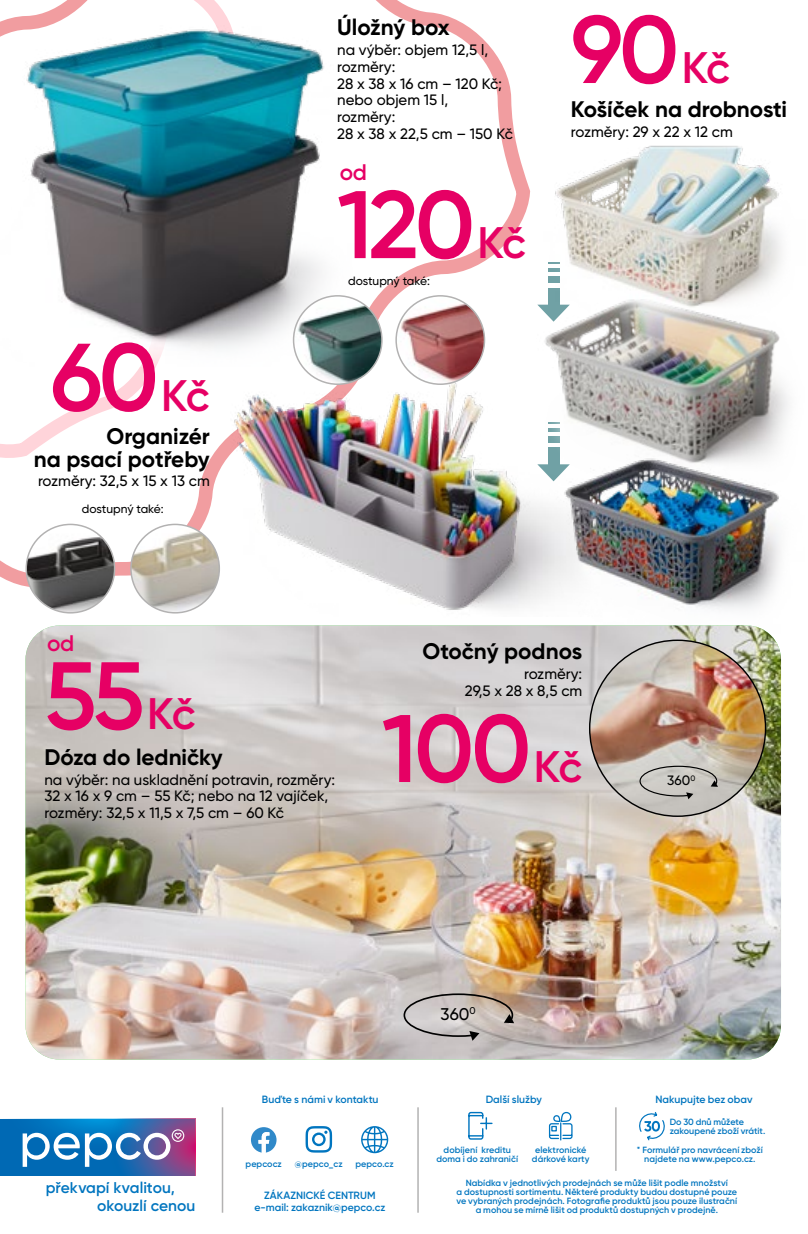
<style>
.page{position:relative;width:808px;height:1234px;background:#fff}
.page>*{position:absolute;margin:0;border:0;box-sizing:border-box;transform-origin:0 0}
.t1{font:600 95.7px "Gilroy";letter-spacing:-.04em;color:#e60064}
.t2{font:700 22.5px/22.5px "Gilroy";color:#000;text-align:right}
.t3{font:600 22.5px "Gilroy";color:#e60064}
.t4{font:500 16.95px "Gilroy";color:#000}
.t5{font:600 15.6px/17.5px "Gilroy";letter-spacing:.005em;color:#0075bf}
.t6{font:500 15px/16.8px "Gilroy";color:#000}
.t7{font:500 13.5px "Gilroy";color:#000}
.t8{font:500 12px "Gilroy";letter-spacing:-.005em;color:#000}
.t9{font:600 10.5px/12px "Gilroy";color:#0075bf;text-align:center}
.t10{font:600 9px/9px "Gilroy";letter-spacing:.005em;color:#0075bf;text-align:center}
.s1{font-size:44.1px}
</style>
<div class="page">
<svg style="left:468px;top:1111px;width:25px;height:29px"></svg>
<svg style="left:548px;top:1111px;width:25px;height:29px"></svg>
<svg style="left:639px;top:1112px;width:26px;height:29px"></svg>
<hr style="left:417px;top:1106px;width:2px;height:106px;background:#b3b2b2">
<hr style="left:615px;top:1106px;width:2px;height:64px;background:#b3b2b2">
<svg style="left:306px;top:1126px;width:26px;height:26px"></svg>
<svg style="left:251px;top:1127px;width:25px;height:25px"></svg>
<hr style="left:222px;top:1106px;width:1px;height:106px;background:#b3b2b2">
<svg style="left:361px;top:1126px;width:27px;height:26px"></svg>
<svg style="left:0;top:1118px;width:195px;height:56px;background:#4a7fba"></svg>
<svg style="left:0;top:0;width:512px;height:594px"></svg>
<svg style="left:0;top:0;width:277px;height:462px"></svg>
<img style="left:0;top:15px;width:380px;height:351px">
<img style="left:673px;top:362px;width:116px;height:44px">
<img style="left:673px;top:406px;width:115px;height:203px">
<img style="left:111px;top:271px;width:562px;height:343px">
<img style="left:26px;top:625px;width:755px;height:434px">
<img style="left:507px;top:112px;width:274px;height:250px">
<img style="left:590px;top:640px;width:175px;height:176px;border-radius:88px">
<svg style="left:639px;top:765px;width:79px;height:34px;background:#bbb9b4"></svg>
<svg style="left:403px;top:992px;width:111px;height:48px;background:#bab2ad"></svg>
<img style="left:396px;top:296px;width:88px;height:88px;border-radius:44px">
<div style="left:395px;top:295px;width:90px;height:90px;border:2px solid #b3b2b2;border-radius:50%"></div>
<img style="left:294px;top:296px;width:88px;height:88px;border-radius:44px">
<div style="left:293px;top:295px;width:90px;height:90px;border:2px solid #b3b2b2;border-radius:50%"></div>
<img style="left:131px;top:524px;width:88px;height:88px;border-radius:44px">
<div style="left:130px;top:523px;width:90px;height:90px;border:2px solid #b3b2b2;border-radius:50%"></div>
<img style="left:26px;top:524px;width:89px;height:88px;border-radius:44px">
<div style="left:26px;top:523px;width:89px;height:90px;border:2px solid #b3b2b2;border-radius:50%"></div>
<h1 class="t1" style="left:51px;top:318px;width:161px">60<span class="s1">Kč</span></h1>
<h2 class="t2" style="left:34px;top:424px;width:177px">Organizér<br>na psací potřeby</h2>
<h3 class="t6" style="left:38px;top:472px;width:173px">rozměry: 32,5 x 15 x 13 cm</h3>
<h3 class="t8" style="left:82px;top:501px;width:83px">dostupný také:</h3>
<h2 class="t2" style="left:337px;top:16px;width:114px">Úložný box</h2>
<h3 class="t6" style="left:337px;top:41px;width:177px">na výběr: objem 12,5 l, rozměry:<br>28 x 38 x 16 cm – 120 Kč; nebo objem 15 l,<br>rozměry:<br>28 x 38 x 22,5 cm – 150 Kč</h3>
<h2 class="t3" style="left:340px;top:158px;width:28px">od</h2>
<h1 class="t1" style="left:337px;top:165px;width:190px">120<span class="s1">Kč</span></h1>
<h3 class="t8" style="left:348px;top:273px;width:83px">dostupný také:</h3>
<h1 class="t1" style="left:571px;top:-10px;width:161px">90<span class="s1">Kč</span></h1>
<h2 class="t2" style="left:571px;top:98px;width:218px">Košíček na drobnosti</h2>
<h3 class="t6" style="left:571px;top:123px;width:163px">rozměry: 29 x 22 x 12 cm</h3>
<h2 class="t3" style="left:47px;top:629px;width:28px">od</h2>
<h1 class="t1" style="left:45px;top:636px;width:153px">55<span class="s1">Kč</span></h1>
<h2 class="t2" style="left:45px;top:745px;width:180px">Dóza do ledničky</h2>
<h3 class="t6" style="left:45px;top:770px;width:292px">na výběr: na uskladnění potravin, rozměry:<br>32 x 16 x 9 cm – 55 Kč; nebo na 12 vajíček, rozměry: 32,5 x 11,5 x 7,5 cm – 60 Kč</h3>
<h2 class="t2" style="left:422px;top:639px;width:161px">Otočný podnos</h2>
<h3 class="t6" style="left:465px;top:664px;width:119px;text-align:right">rozměry:<br>29,5 x 28 x 8,5 cm</h3>
<h1 class="t1" style="left:382px;top:689px;width:202px">100<span class="s1">Kč</span></h1>
<h3 class="t4" style="left:441px;top:1003px;width:37px">360<sup>0</sup></h3>
<h3 class="t7" style="left:667px;top:772px;width:30px">360<sup>0</sup></h3>
<p class="t9" style="left:262px;top:1092px;width:118px">Buďte s námi v kontaktu</p>
<p class="t9" style="left:486px;top:1092px;width:58px">Další služby</p>
<p class="t9" style="left:655px;top:1092px;width:99px">Nakupujte bez obav</p>
<h3 class="t5" style="left:97px;top:1178px;width:100px;text-indent:-51px">překvapí kvalitou, okouzlí cenou</h3>
<p class="t10" style="left:246px;top:1158px;width:38px">pepcocz</p>
<p class="t10" style="left:295px;top:1158px;width:49px">@pepco_cz</p>
<p class="t10" style="left:356px;top:1158px;width:40px">pepco.cz</p>
<p class="t9" style="left:254px;top:1188px;width:132px">ZÁKAZNICKÉ CENTRUM e-mail: zakaznik@pepco.cz</p>
<p class="t10" style="left:670px;top:1116px;width:97px;text-align:left">Do 30 dnů můžete zakoupené zboží vrátit.</p>
<p class="t10" style="left:436px;top:1144px;width:83px">dobíjení kreditu doma i do zahraničí</p>
<p class="t10" style="left:532px;top:1144px;width:59px">elektronické dárkové karty</p>
<p class="t10" style="left:637px;top:1144px;width:127px">* Formulář pro navrácení zboží najdete na www.pepco.cz.</p>
<p class="t10" style="left:456px;top:1177px;width:282px">Nabídka v jednotlivých prodejnách se může lišit podle množství<br>a dostupnosti sortimentu. Některé produkty budou dostupné pouze ve vybraných prodejnách. Fotografie produktů jsou pouze ilustrační a mohou se mírně lišit od produktů dostupných v prodejně.</p>
</div>
